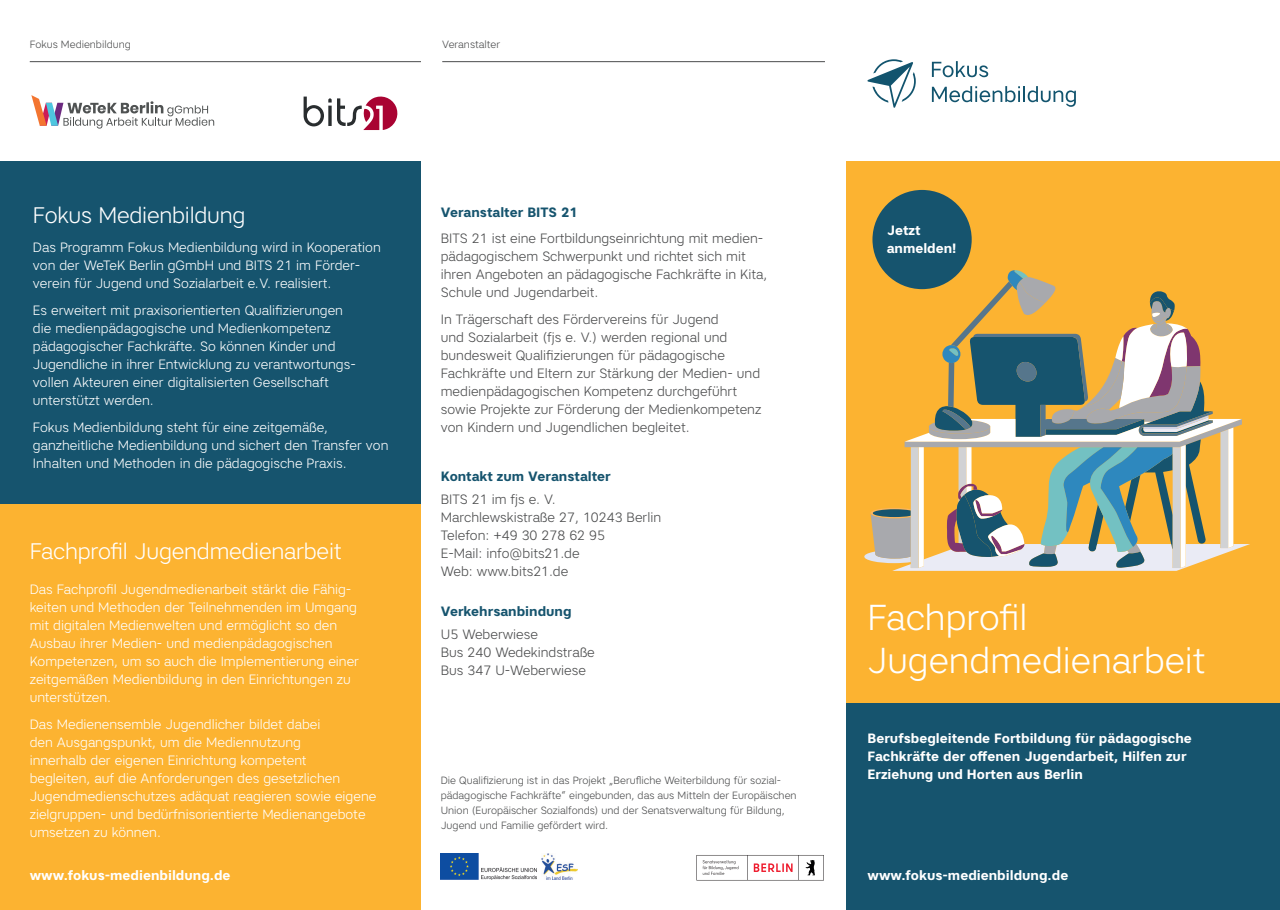
<style>
.page{position:relative;width:1280px;height:910px;background:#fff}
.page>*{position:absolute;margin:0;border:0;box-sizing:border-box;transform-origin:0 0}
.t1{font:300 36px "Artico";color:#fff}
.H2_weiss{font:300 22.5px "Artico";letter-spacing:-.01em;color:#fff}
.p_grau{font:300 13.5px/18px "Artico";color:#fff}
.p_grau-2{font:300 13.5px/18px "Artico";color:#4b4c4d}
.Schmuckschrift_weiss{font:700 13.5px/18px "Artico";color:#fff}
.Schmuckschrift_blau{font:700 13.5px "Artico";color:#16546e}
.Schmuckschrift_blau-2{font:700 13.5px "Artico";color:#fff}
.p_grau-3{font:300 10.5px/15px "Artico";color:#4b4c4d}
.Schmuckschrift_blau-3{font:300 10.5px "Artico";color:#4b4c4d}
</style>
<div class="page">
<div style="left:846px;top:703px;width:434px;height:207px;background:#16546e"></div>
<div style="left:846px;top:162px;width:434px;height:541px;background:#fcb331"></div>
<div style="left:0;top:162px;width:421px;height:343px;background:#16546e"></div>
<div style="left:0;top:505px;width:421px;height:405px;background:#fcb331"></div>
<img style="left:441px;top:854px;width:95px;height:25px">
<img style="left:542px;top:853px;width:35px;height:26px">
<svg style="left:696px;top:855px;width:128px;height:25px"></svg>
<svg style="left:932px;top:61px;width:56px;height:16px"></svg>
<svg style="left:932px;top:86px;width:144px;height:21px"></svg>
<svg style="left:867px;top:59px;width:49px;height:49px"></svg>
<svg style="left:31px;top:95px;width:183px;height:34px"></svg>
<svg style="left:304px;top:96px;width:94px;height:34px"></svg>
<hr style="left:30px;top:61px;width:391px;height:1px;background:#4b4c4d">
<hr style="left:442px;top:61px;width:383px;height:1px;background:#4b4c4d">
<svg style="left:892px;top:544px;width:358px;height:27px"></svg>
<svg style="left:1228px;top:419px;width:14px;height:149px"></svg>
<svg style="left:864px;top:281px;width:364px;height:287px"></svg>
<div style="left:872px;top:190px;width:100px;height:99px;background:#16546e;border-radius:50%"></div>
<p class="Schmuckschrift_blau-3" style="left:30px;top:38px;width:103px">Fokus Medienbildung</p>
<p class="Schmuckschrift_blau-3" style="left:442px;top:38px;width:59px">Veranstalter</p>
<p class="H2_weiss" style="left:33px;top:201px;width:214px">Fokus Medienbildung</p>
<p class="p_grau" style="left:33px;top:237px;width:349px">Das Programm Fokus Medienbildung wird in Kooperation von der WeTeK Berlin gGmbH und BITS 21 im Förder&shy;verein für Jugend und Sozialarbeit e.V. realisiert.</p>
<p class="p_grau" style="left:33px;top:300px;width:324px">Es erweitert mit praxisorientierten Qualifizierungen die medienpädagogische und Medienkompetenz pädagogischer Fachkräfte. So können Kinder und Jugendliche in ihrer Entwicklung zu verantwortungs&shy;vollen Akteuren einer digitalisierten Gesellschaft unterstützt werden.</p>
<p class="p_grau" style="left:33px;top:417px;width:357px">Fokus Medienbildung steht für eine zeitgemäße, ganzheitliche Medienbildung und sichert den Transfer von<br>Inhalten und Methoden in die pädagogische Praxis.</p>
<p class="H2_weiss" style="left:30px;top:536px;width:313px">Fachprofil Jugendmedienarbeit</p>
<p class="p_grau" style="left:30px;top:579px;width:331px">Das Fachprofil Jugendmedienarbeit stärkt die Fähig&shy;keiten und Methoden der Teilnehmenden im Umgang mit digitalen Medienwelten und ermöglicht so den Ausbau ihrer Medien- und medienpädagogischen Kompetenzen, um so auch die Implementierung einer zeitgemäßen Medienbildung in den Einrichtungen zu unterstützen.</p>
<p class="p_grau" style="left:30px;top:714px;width:348px">Das Medienensemble Jugendlicher bildet dabei<br>den Ausgangspunkt, um die Mediennutzung<br>innerhalb der eigenen Einrichtung kompetent<br>begleiten, auf die Anforderungen des gesetzlichen Jugendmedienschutzes adäquat reagieren sowie eigene zielgruppen- und bedürfnisorientierte Medienangebote umsetzen zu können.</p>
<p class="Schmuckschrift_blau" style="left:441px;top:203px;width:139px">Veranstalter BITS 21</p>
<p class="p_grau-2" style="left:441px;top:228px;width:328px">BITS 21 ist eine Fortbildungseinrichtung mit medien&shy;pädagogischem Schwerpunkt und richtet sich mit ihren Angeboten an pädagogische Fachkräfte in Kita, Schule und Jugendarbeit.</p>
<p class="p_grau-2" style="left:441px;top:309px;width:322px">In Trägerschaft des Fördervereins für Jugend<br>und Sozialarbeit (fjs e. V.) werden regional und bundesweit Qualifizierungen für pädagogische Fachkräfte und Eltern zur Stärkung der Medien- und medienpädagogischen Kompetenz durchgeführt sowie Projekte zur Förderung der Medienkompetenz von Kindern und Jugendlichen begleitet.</p>
<p class="Schmuckschrift_blau" style="left:441px;top:467px;width:172px">Kontakt zum Veranstalter</p>
<p class="p_grau-2" style="left:441px;top:489px;width:116px">BITS 21 im fjs e. V.</p>
<p class="p_grau-2" style="left:441px;top:507px;width:222px">Marchlewskistraße 27, 10243 Berlin</p>
<p class="p_grau-2" style="left:441px;top:525px;width:166px">Telefon: +49 30 278 62 95</p>
<p class="p_grau-2" style="left:441px;top:543px;width:140px">E-Mail: info@bits21.de</p>
<p class="p_grau-2" style="left:441px;top:561px;width:129px">Web: www.bits21.de</p>
<p class="Schmuckschrift_blau" style="left:441px;top:602px;width:132px">Verkehrsanbindung</p>
<p class="p_grau-2" style="left:441px;top:624px;width:99px">U5 Weberwiese</p>
<p class="p_grau-2" style="left:441px;top:642px;width:156px">Bus 240 Wedekindstraße</p>
<p class="p_grau-2" style="left:441px;top:660px;width:147px">Bus 347 U-Weberwiese</p>
<p class="p_grau-3" style="left:441px;top:772px;width:357px">Die Qualifizierung ist in das Projekt „Berufliche Weiterbildung für sozial&shy;pädagogische Fachkräfte“ eingebunden, das aus Mitteln der Europäischen Union (Europäischer Sozialfonds) und der Senatsverwaltung für Bildung, Jugend und Familie gefördert wird.</p>
<p class="Schmuckschrift_weiss" style="left:887px;top:221px;width:71px">Jetzt anmelden!</p>
<h1 class="t1" style="left:867px;top:594px;width:161px">Fachprofil</h1>
<h1 class="t1" style="left:867px;top:637px;width:339px">Jugendmedienarbeit</h1>
<p class="Schmuckschrift_weiss" style="left:867px;top:729px;width:326px">Berufsbegleitende Fortbildung für pädagogische<br>Fachkräfte der offenen Jugendarbeit, Hilfen zur<br>Erziehung und Horten aus Berlin</p>
<p class="Schmuckschrift_blau-2" style="left:30px;top:867px;width:202px">www.fokus-medienbildung.de</p>
<p class="Schmuckschrift_weiss" style="left:867px;top:866px;width:202px">www.fokus-medienbildung.de</p>
</div>
